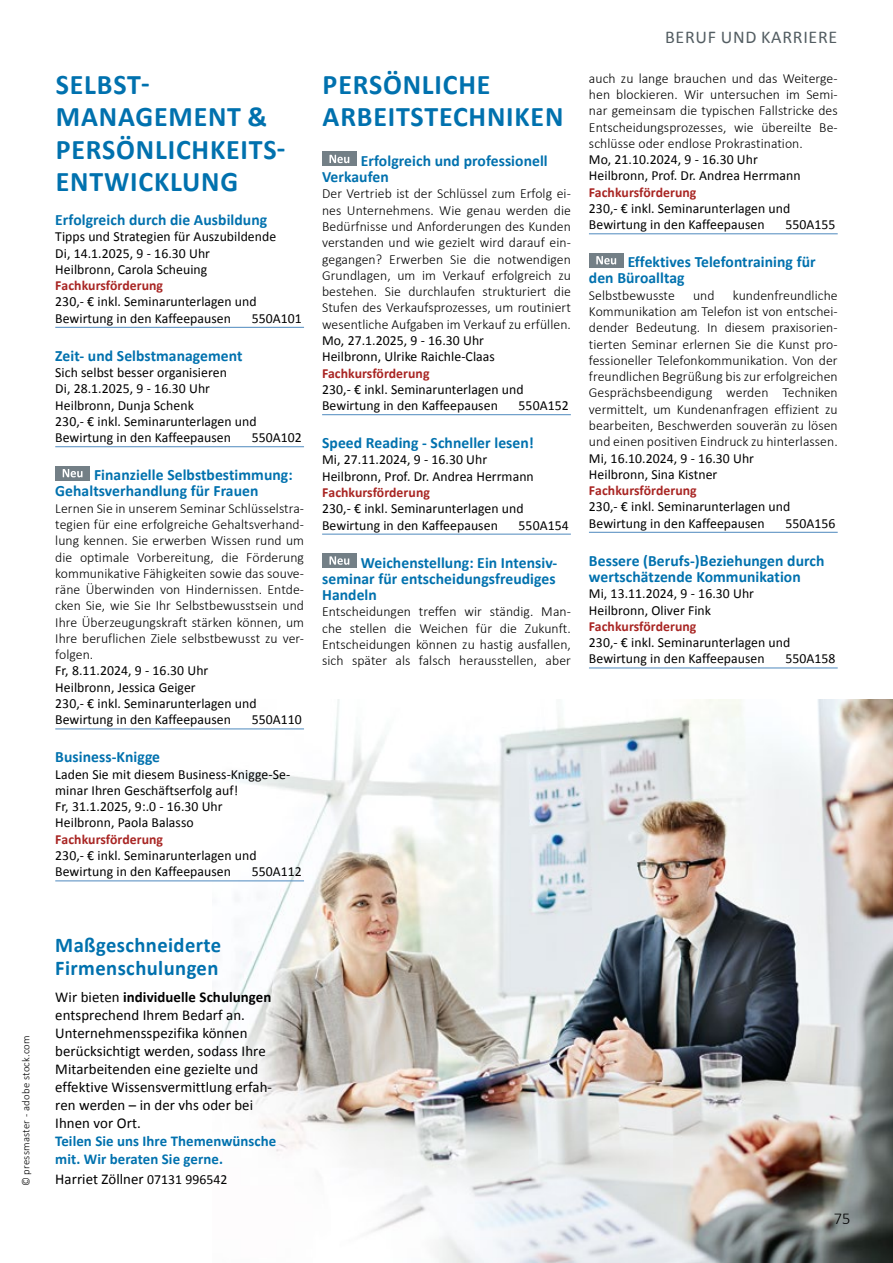
<style>
.page{position:relative;width:893px;height:1263px;background:#fff}
.page>*{position:absolute;margin:0;border:0;box-sizing:border-box;transform-origin:0 0}
.t1{font:700 28.5px/32.5px "Calibri";letter-spacing:.03em;color:#0071ae}
.t2{font:700 21px/22.5px "Calibri";letter-spacing:.02em;color:#0071ae}
.t3{font:18px "Calibri";letter-spacing:.04em;color:#535d62}
.t4{font:300 16.5px "Calibri";color:#000}
.t5{font:700 15.75px/16.2px "Calibri";letter-spacing:.005em;color:#0071ae}
.t6{font:15px/18px "Calibri";letter-spacing:.005em;color:#000}
.t7{font:700 15px/18px "Calibri";letter-spacing:.005em;color:#0071ae}
.t8{font:300 13.8px/16.4px "Calibri";letter-spacing:.005em;color:#000;text-align:justify}
.t9{font:13.8px/16.2px "Calibri";letter-spacing:.005em;color:#000}
.t10{font:700 13.8px "Calibri";letter-spacing:.005em;color:#a82422}
.t11{font:300 10.8px "Calibri";letter-spacing:.02em;color:#000}
.s1{font-weight:700}
.s2{font-size:13.8px}
</style>
<div class="page">
<img style="left:213px;top:700px;width:680px;height:563px">
<hr style="left:589px;top:233px;width:249px;height:1px;background:#4e89be">
<hr style="left:589px;top:532px;width:249px;height:1px;background:#4e89be">
<hr style="left:589px;top:668px;width:249px;height:1px;background:#4e89be">
<div style="left:589px;top:253px;width:34px;height:14px;background:#737f86"></div>
<svg style="left:596px;top:256px;width:20px;height:8px"></svg>
<hr style="left:322px;top:414px;width:249px;height:1px;background:#4e89be">
<hr style="left:322px;top:534px;width:249px;height:1px;background:#4e89be">
<div style="left:322px;top:152px;width:35px;height:14px;background:#737f86"></div>
<svg style="left:329px;top:155px;width:20px;height:8px"></svg>
<div style="left:322px;top:553px;width:35px;height:14px;background:#737f86"></div>
<svg style="left:329px;top:556px;width:20px;height:9px"></svg>
<hr style="left:55px;top:327px;width:249px;height:1px;background:#4e89be">
<hr style="left:55px;top:446px;width:249px;height:1px;background:#4e89be">
<hr style="left:55px;top:728px;width:249px;height:1px;background:#4e89be">
<hr style="left:55px;top:880px;width:249px;height:1px;background:#4e89be">
<div style="left:55px;top:466px;width:35px;height:14px;background:#737f86"></div>
<svg style="left:63px;top:469px;width:19px;height:8px"></svg>
<p class="t11" style="left:19px;top:1186px;width:153px;rotate:-90deg">© pressmaster - adobe stock.com</p>
<h1 class="t1" style="left:56px;top:68px;width:231px">SELBST-<br>MANAGEMENT &amp;<br>PERSÖNLICHKEITS-<br>ENTWICKLUNG</h1>
<p class="t5" style="left:55px;top:212px;width:213px">Erfolgreich durch die Ausbildung</p>
<p class="t9" style="left:55px;top:229px;width:222px">Tipps und Strategien für Auszubildende<br>Di, 14.1.2025, 9 - 16.30 Uhr<br>Heilbronn, Carola Scheuing</p>
<p class="t10" style="left:55px;top:277px;width:109px">Fachkursförderung</p>
<p class="t9" style="left:55px;top:294px;width:203px">230,- € inkl. Seminarunterlagen und<br>Bewirtung in den Kaffeepausen</p>
<p class="t9" style="left:252px;top:310px;width:52px">550A101</p>
<p class="t5" style="left:55px;top:347px;width:189px">Zeit- und Selbstmanagement</p>
<p class="t9" style="left:55px;top:364px;width:203px">Sich selbst besser organisieren<br>Di, 28.1.2025, 9 - 16.30 Uhr<br>Heilbronn, Dunja Schenk<br>230,- € inkl. Seminarunterlagen und<br>Bewirtung in den Kaffeepausen</p>
<p class="t9" style="left:252px;top:429px;width:52px">550A102</p>
<p class="t5" style="left:55px;top:467px;width:239px;text-indent:39px">Finanzielle Selbstbestimmung:<br>Gehaltsverhandlung für Frauen</p>
<p class="t8" style="left:55px;top:499px;width:250px">Lernen Sie in unserem Seminar Schlüsselstra&shy;tegien für eine erfolgreiche Gehaltsverhand&shy;lung kennen. Sie erwerben Wissen rund um die optimale Vorbereitung, die Förderung kommunikative Fähigkeiten sowie das souve&shy;räne Überwinden von Hindernissen. Entde&shy;cken Sie, wie Sie Ihr Selbstbewusstsein und Ihre Überzeugungskraft stärken können, um Ihre beruflichen Ziele selbstbewusst zu ver&shy;folgen.</p>
<p class="t9" style="left:55px;top:663px;width:203px">Fr, 8.11.2024, 9 - 16.30 Uhr<br>Heilbronn, Jessica Geiger<br>230,- € inkl. Seminarunterlagen und<br>Bewirtung in den Kaffeepausen</p>
<p class="t9" style="left:252px;top:712px;width:52px">550A110</p>
<p class="t5" style="left:55px;top:749px;width:106px">Business-Knigge</p>
<p class="t9" style="left:55px;top:766px;width:236px">Laden Sie mit diesem Business-Knigge-Se&shy;minar Ihren Geschäftserfolg auf!<br>Fr, 31.1.2025, 9:.0 - 16.30 Uhr<br>Heilbronn, Paola Balasso</p>
<p class="t10" style="left:55px;top:830px;width:109px">Fachkursförderung</p>
<p class="t9" style="left:55px;top:847px;width:203px">230,- € inkl. Seminarunterlagen und<br>Bewirtung in den Kaffeepausen</p>
<p class="t9" style="left:252px;top:864px;width:52px">550A112</p>
<h1 class="t1" style="left:323px;top:68px;width:242px">PERSÖNLICHE<br>ARBEITSTECHNIKEN</h1>
<p class="t5" style="left:322px;top:153px;width:227px;text-indent:39px">Erfolgreich und professionell<br>Verkaufen</p>
<p class="t8" style="left:322px;top:185px;width:250px">Der Vertrieb ist der Schlüssel zum Erfolg ei&shy;nes Unternehmens. Wie genau werden die Bedürfnisse und Anforderungen des Kunden verstanden und wie gezielt wird darauf ein&shy;gegangen? Erwerben Sie die notwendigen Grundlagen, um im Verkauf erfolgreich zu bestehen. Sie durchlaufen strukturiert die Stufen des Verkaufsprozesses, um routiniert wesentliche Aufgaben im Verkauf zu erfüllen.</p>
<p class="t9" style="left:322px;top:332px;width:174px">Mo, 27.1.2025, 9 - 16.30 Uhr<br>Heilbronn, Ulrike Raichle-Claas</p>
<p class="t10" style="left:322px;top:364px;width:109px">Fachkursförderung</p>
<p class="t9" style="left:322px;top:381px;width:203px">230,- € inkl. Seminarunterlagen und<br>Bewirtung in den Kaffeepausen</p>
<p class="t9" style="left:519px;top:397px;width:52px">550A152</p>
<p class="t5" style="left:322px;top:435px;width:213px">Speed Reading - Schneller lesen!</p>
<p class="t9" style="left:322px;top:452px;width:213px">Mi, 27.11.2024, 9 - 16.30 Uhr<br>Heilbronn, Prof. Dr. Andrea Herrmann</p>
<p class="t10" style="left:322px;top:483px;width:109px">Fachkursförderung</p>
<p class="t9" style="left:322px;top:501px;width:203px">230,- € inkl. Seminarunterlagen und<br>Bewirtung in den Kaffeepausen</p>
<p class="t9" style="left:519px;top:517px;width:52px">550A154</p>
<p class="t5" style="left:322px;top:554px;width:237px;text-align:justify;text-indent:39px">Weichenstellung: Ein Intensiv&shy;seminar für entscheidungsfreudiges Handeln</p>
<p class="t8" style="left:322px;top:603px;width:250px">Entscheidungen treffen wir ständig. Man&shy;che stellen die Weichen für die Zukunft.<br>Entscheidungen können zu hastig ausfallen, sich später als falsch herausstellen, aber</p>
<h3 class="t3" style="left:665px;top:26px;width:174px">BERUF UND KARRIERE</h3>
<p class="t8" style="left:589px;top:69px;width:250px">auch zu lange brauchen und das Weiterge&shy;hen blockieren. Wir untersuchen im Semi&shy;nar gemeinsam die typischen Fallstricke des Entscheidungsprozesses, wie übereilte Be&shy;schlüsse oder endlose Prokrastination.</p>
<p class="t9" style="left:589px;top:151px;width:213px">Mo, 21.10.2024, 9 - 16.30 Uhr<br>Heilbronn, Prof. Dr. Andrea Herrmann</p>
<p class="t10" style="left:589px;top:183px;width:109px">Fachkursförderung</p>
<p class="t9" style="left:589px;top:200px;width:203px">230,- € inkl. Seminarunterlagen und<br>Bewirtung in den Kaffeepausen</p>
<p class="t9" style="left:785px;top:217px;width:52px">550A155</p>
<p class="t5" style="left:589px;top:254px;width:228px;text-indent:39px">Effektives Telefontraining für den Büroalltag</p>
<p class="t8" style="left:589px;top:286px;width:87px">Selbstbewusste</p>
<p class="t8" style="left:693px;top:286px;width:23px">und</p>
<p class="t8" style="left:589px;top:286px;width:250px;text-indent:144px">kundenfreundliche Kommunikation am Telefon ist von entschei&shy;dender Bedeutung. In diesem praxisorien&shy;tierten Seminar erlernen Sie die Kunst pro&shy;fessioneller Telefonkommunikation. Von der freundlichen Begrüßung bis zur erfolgreichen Gesprächsbeendigung werden Techniken vermittelt, um Kundenanfragen effizient zu bearbeiten, Beschwerden souverän zu lösen und einen positiven Eindruck zu hinterlassen.</p>
<p class="t9" style="left:589px;top:450px;width:167px">Mi, 16.10.2024, 9 - 16.30 Uhr<br>Heilbronn, Sina Kistner</p>
<p class="t10" style="left:589px;top:482px;width:109px">Fachkursförderung</p>
<p class="t9" style="left:589px;top:499px;width:203px">230,- € inkl. Seminarunterlagen und<br>Bewirtung in den Kaffeepausen</p>
<p class="t9" style="left:785px;top:515px;width:52px">550A156</p>
<p class="t5" style="left:589px;top:552px;width:237px">Bessere (Berufs-)Beziehungen durch wertschätzende Kommunikation</p>
<p class="t9" style="left:589px;top:585px;width:167px">Mi, 13.11.2024, 9 - 16.30 Uhr<br>Heilbronn, Oliver Fink</p>
<p class="t10" style="left:589px;top:617px;width:109px">Fachkursförderung</p>
<p class="t9" style="left:589px;top:634px;width:203px">230,- € inkl. Seminarunterlagen und<br>Bewirtung in den Kaffeepausen</p>
<p class="t9" style="left:785px;top:651px;width:52px">550A158</p>
<h2 class="t2" style="left:55px;top:934px;width:167px">Maßgeschneiderte<br>Firmenschulungen</h2>
<p class="t6" style="left:55px;top:988px;width:218px">Wir bieten <span class="s1">individuelle Schulungen </span>entsprechend Ihrem Bedarf an.<br>Unternehmensspezifika können berücksichtigt werden, sodass Ihre<br>Mitarbeitenden eine gezielte und effektive Wissensvermittlung erfah&shy;ren werden – in der vhs oder bei<br>Ihnen vor Ort.</p>
<p class="t7" style="left:55px;top:1132px;width:223px">Teilen Sie uns Ihre Themenwünsche mit. Wir beraten Sie gerne.</p>
<p class="t6" style="left:55px;top:1170px;width:174px">Harriet Zöllner <span class="s2">07131 996542</span></p>
<p class="t4" style="left:834px;top:1208px;width:18px">75</p>
</div>
